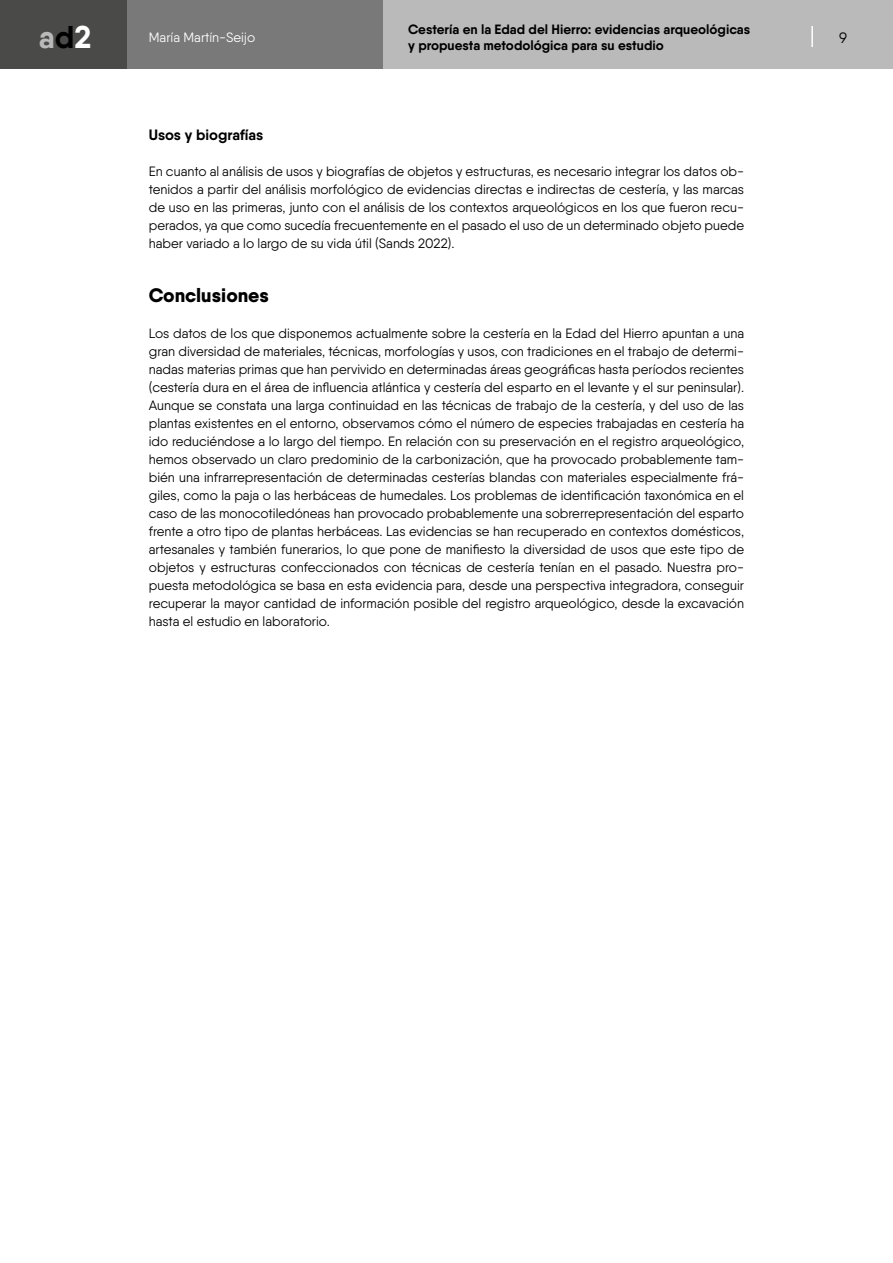
<style>
.page{position:relative;width:893px;height:1263px;background:#fff}
.page>*{position:absolute;margin:0;border:0;box-sizing:border-box;transform-origin:0 0}
.t1{font:700 31.5px "Qanelas";color:#bababa}
.t2{font:800 19.5px "Qanelas";color:#000}
.t3{font:700 15px "Qanelas";color:#000}
.t4{font:15px "Qanelas";color:#000}
.t5{font:13.5px/18px "Qanelas";color:#000;text-align:justify}
.t6{font:700 13.5px/16.5px "Qanelas";color:#000}
.t7{font:13.5px "Qanelas";color:#fff}
.s1{color:#000}
.s2{color:#fff}
</style>
<div class="page">
<div style="left:0;top:0;width:128px;height:68px;background:#4a4a49"></div>
<div style="left:383px;top:0;width:510px;height:68px;background:#bababa"></div>
<div style="left:128px;top:0;width:255px;height:68px;background:#797979"></div>
<hr style="left:811px;top:26px;width:2px;height:21px;background:#fff">
<p class="t7" style="left:149px;top:29px;width:108px">María Martín-Seijo</p>
<p class="t6" style="left:408px;top:21px;width:344px">Cestería en la Edad del Hierro: evidencias arqueológicas y propuesta metodológica para su estudio</p>
<h1 class="t1" style="left:39px;top:17px;width:54px">a<span class="s1">d</span><span class="s2">2</span></h1>
<p class="t4" style="left:839px;top:28px;width:9px">9</p>
<p class="t3" style="left:149px;top:125px;width:116px">Usos y biografías</p>
<p class="t5" style="left:149px;top:162px;width:597px">En cuanto al análisis de usos y biografías de objetos y estructuras, es necesario integrar los datos ob&shy;tenidos a partir del análisis morfológico de evidencias directas e indirectas de cestería, y las marcas de uso en las primeras, junto con el análisis de los contextos arqueológicos en los que fueron recu&shy;perados, ya que como sucedía frecuentemente en el pasado el uso de un determinado objeto puede haber variado a lo largo de su vida útil (Sands 2022).</p>
<h2 class="t2" style="left:149px;top:282px;width:122px">Conclusiones</h2>
<p class="t5" style="left:149px;top:324px;width:597px">Los datos de los que disponemos actualmente sobre la cestería en la Edad del Hierro apuntan a una gran diversidad de materiales, técnicas, morfologías y usos, con tradiciones en el trabajo de determi&shy;nadas materias primas que han pervivido en determinadas áreas geográficas hasta períodos recientes (cestería dura en el área de influencia atlántica y cestería del esparto en el levante y el sur peninsular).<br>Aunque se constata una larga continuidad en las técnicas de trabajo de la cestería, y del uso de las plantas existentes en el entorno, observamos cómo el número de especies trabajadas en cestería ha ido reduciéndose a lo largo del tiempo. En relación con su preservación en el registro arqueológico, hemos observado un claro predominio de la carbonización, que ha provocado probablemente tam&shy;bién una infrarrepresentación de determinadas cesterías blandas con materiales especialmente frá&shy;giles, como la paja o las herbáceas de humedales. Los problemas de identificación taxonómica en el caso de las monocotiledóneas han provocado probablemente una sobrerrepresentación del esparto frente a otro tipo de plantas herbáceas. Las evidencias se han recuperado en contextos domésticos, artesanales y también funerarios, lo que pone de manifiesto la diversidad de usos que este tipo de objetos y estructuras confeccionados con técnicas de cestería tenían en el pasado. Nuestra pro&shy;puesta metodológica se basa en esta evidencia para, desde una perspectiva integradora, conseguir recuperar la mayor cantidad de información posible del registro arqueológico, desde la excavación hasta el estudio en laboratorio.</p>
</div>
